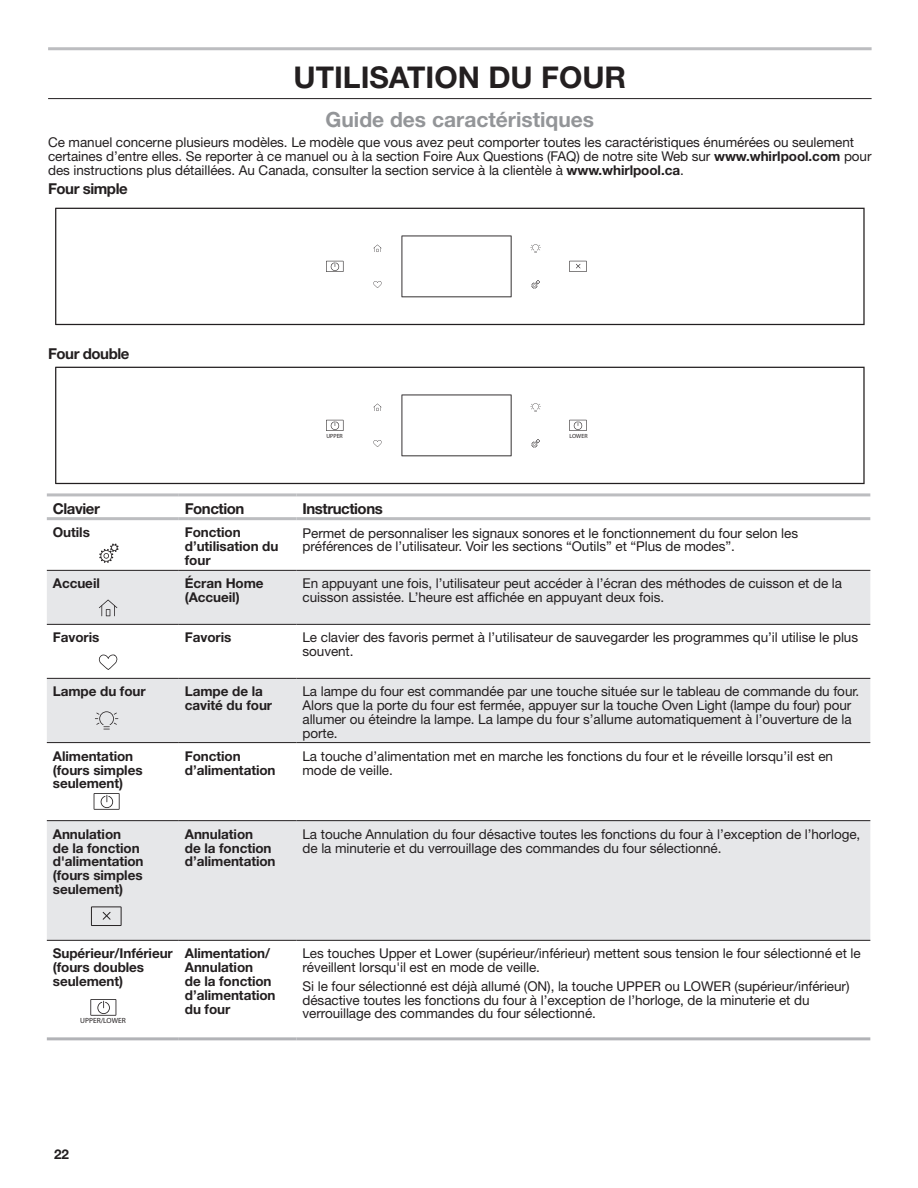
<style>
.page{position:relative;width:918px;height:1188px;background:#fff}
.page>*{position:absolute;margin:0;border:0;box-sizing:border-box;transform-origin:0 0}
.Heading_1{font:700 30px "Helvetica Neue";color:#231f20}
.Heading_2{font:700 21px "Helvetica Neue";color:#939598}
.Heading_3{font:700 15px "Helvetica Neue";letter-spacing:-.03em;color:#231f20}
.Body{font:13.5px/13.8px "Helvetica Neue";letter-spacing:-.005em;color:#231f20}
.Body_Bold{font:700 13.5px/13.8px "Helvetica Neue";letter-spacing:-.005em;color:#231f20}
.t1{font:7.5px "Myriad Pro";color:#231f20}
.t2{font:6px "Myriad Pro";color:#231f20}
.s1{font-weight:700}
</style>
<div class="page">
<hr style="left:48px;top:47px;width:824px;height:3px;background:#bcbdc0">
<hr style="left:48px;top:98px;width:824px;height:1px;background:#231f20">
<svg style="left:55px;top:208px;width:810px;height:117px"></svg>
<svg style="left:401px;top:235px;width:111px;height:62px"></svg>
<svg style="left:326px;top:261px;width:18px;height:11px"></svg>
<svg style="left:373px;top:245px;width:9px;height:7px"></svg>
<svg style="left:373px;top:281px;width:9px;height:7px"></svg>
<svg style="left:530px;top:244px;width:11px;height:9px"></svg>
<svg style="left:531px;top:280px;width:9px;height:9px"></svg>
<svg style="left:569px;top:261px;width:18px;height:11px"></svg>
<svg style="left:55px;top:367px;width:810px;height:117px"></svg>
<svg style="left:401px;top:394px;width:111px;height:62px"></svg>
<svg style="left:326px;top:420px;width:18px;height:11px"></svg>
<svg style="left:373px;top:404px;width:9px;height:7px"></svg>
<svg style="left:373px;top:440px;width:9px;height:7px"></svg>
<svg style="left:530px;top:403px;width:11px;height:9px"></svg>
<svg style="left:531px;top:439px;width:9px;height:9px"></svg>
<svg style="left:569px;top:420px;width:18px;height:11px"></svg>
<svg style="left:47px;top:571px;width:823px;height:369px;fill:#e6e7e9"></svg>
<hr style="left:47px;top:493px;width:132px;height:3px;background:#bcbdc0">
<hr style="left:179px;top:493px;width:118px;height:3px;background:#bcbdc0">
<hr style="left:297px;top:493px;width:573px;height:3px;background:#bcbdc0">
<hr style="left:47px;top:517px;width:132px;height:3px;background:#bcbdc0">
<hr style="left:179px;top:517px;width:118px;height:3px;background:#bcbdc0">
<hr style="left:297px;top:517px;width:573px;height:3px;background:#bcbdc0">
<hr style="left:47px;top:570px;width:132px;height:1px;background:#231f20">
<hr style="left:179px;top:570px;width:118px;height:1px;background:#231f20">
<hr style="left:297px;top:570px;width:573px;height:1px;background:#231f20">
<hr style="left:47px;top:624px;width:132px;height:1px;background:#231f20">
<hr style="left:179px;top:624px;width:118px;height:1px;background:#231f20">
<hr style="left:297px;top:624px;width:573px;height:1px;background:#231f20">
<hr style="left:47px;top:678px;width:132px;height:1px;background:#231f20">
<hr style="left:179px;top:678px;width:118px;height:1px;background:#231f20">
<hr style="left:297px;top:678px;width:573px;height:1px;background:#231f20">
<hr style="left:47px;top:742px;width:132px;height:1px;background:#231f20">
<hr style="left:179px;top:742px;width:118px;height:1px;background:#231f20">
<hr style="left:297px;top:742px;width:573px;height:1px;background:#231f20">
<hr style="left:47px;top:820px;width:132px;height:1px;background:#231f20">
<hr style="left:179px;top:820px;width:118px;height:1px;background:#231f20">
<hr style="left:297px;top:820px;width:573px;height:1px;background:#231f20">
<hr style="left:47px;top:940px;width:132px;height:1px;background:#231f20">
<hr style="left:179px;top:940px;width:118px;height:1px;background:#231f20">
<hr style="left:297px;top:940px;width:573px;height:1px;background:#231f20">
<hr style="left:47px;top:1037px;width:132px;height:3px;background:#b2b3b7">
<hr style="left:179px;top:1037px;width:118px;height:3px;background:#b2b3b7">
<hr style="left:297px;top:1037px;width:573px;height:3px;background:#b2b3b7">
<svg style="left:99px;top:543px;width:20px;height:20px"></svg>
<svg style="left:99px;top:600px;width:18px;height:16px"></svg>
<svg style="left:99px;top:654px;width:19px;height:16px"></svg>
<svg style="left:95px;top:711px;width:23px;height:19px"></svg>
<svg style="left:94px;top:793px;width:26px;height:17px"></svg>
<svg style="left:91px;top:906px;width:31px;height:20px"></svg>
<svg style="left:90px;top:999px;width:26px;height:17px"></svg>
<h1 class="Heading_1" style="left:293px;top:59px;width:334px">UTILISATION DU FOUR</h1>
<h2 class="Heading_2" style="left:326px;top:107px;width:270px">Guide des caractéristiques</h2>
<p class="Body" style="left:48px;top:135px;width:825px">Ce manuel concerne plusieurs modèles. Le modèle que vous avez peut comporter toutes les caractéristiques énumérées ou seulement certaines d’entre elles. Se reporter à ce manuel ou à la section Foire Aux Questions (FAQ) de notre site Web sur <span class="s1">www.whirlpool.com</span> pour des instructions plus détaillées. Au Canada, consulter la section service à la clientèle à <span class="s1">www.whirlpool.ca</span>.</p>
<h3 class="Heading_3" style="left:48px;top:180px;width:81px">Four simple</h3>
<h3 class="Heading_3" style="left:48px;top:345px;width:83px">Four double</h3>
<p class="t2" style="left:326px;top:432px;width:18px">UPPER</p>
<p class="t2" style="left:570px;top:432px;width:19px">LOWER</p>
<h3 class="Heading_3" style="left:53px;top:500px;width:49px">Clavier</h3>
<h3 class="Heading_3" style="left:185px;top:500px;width:61px">Fonction</h3>
<h3 class="Heading_3" style="left:303px;top:500px;width:82px">Instructions</h3>
<p class="Body_Bold" style="left:53px;top:525px;width:39px">Outils</p>
<p class="Body_Bold" style="left:185px;top:525px;width:95px">Fonction d’utilisation du four</p>
<p class="Body" style="left:303px;top:526px;width:497px">Permet de personnaliser les signaux sonores et le fonctionnement du four selon les préférences de l’utilisateur. Voir les sections “Outils” et “Plus de modes”.</p>
<p class="Body_Bold" style="left:53px;top:576px;width:49px">Accueil</p>
<p class="Body_Bold" style="left:185px;top:576px;width:80px">Écran Home (Accueil)</p>
<p class="Body" style="left:303px;top:577px;width:541px">En appuyant une fois, l’utilisateur peut accéder à l’écran des méthodes de cuisson et de la cuisson assistée. L’heure est affichée en appuyant deux fois.</p>
<p class="Body_Bold" style="left:53px;top:630px;width:48px">Favoris</p>
<p class="Body_Bold" style="left:185px;top:630px;width:48px">Favoris</p>
<p class="Body" style="left:303px;top:631px;width:557px">Le clavier des favoris permet à l’utilisateur de sauvegarder les programmes qu’il utilise le plus souvent.</p>
<p class="Body_Bold" style="left:53px;top:684px;width:94px">Lampe du four</p>
<p class="Body_Bold" style="left:185px;top:684px;width:89px">Lampe de la cavité du four</p>
<p class="Body" style="left:303px;top:685px;width:558px">La lampe du four est commandée par une touche située sur le tableau de commande du four.<br>Alors que la porte du four est fermée, appuyer sur la touche Oven Light (lampe du four) pour allumer ou éteindre la lampe. La lampe du four s’allume automatiquement à l’ouverture de la porte.</p>
<p class="Body_Bold" style="left:53px;top:749px;width:91px">Alimentation (fours simples seulement)</p>
<p class="Body_Bold" style="left:185px;top:749px;width:92px">Fonction d’alimentation</p>
<p class="Body" style="left:303px;top:749px;width:532px">La touche d’alimentation met en marche les fonctions du four et le réveille lorsqu’il est en mode de veille.</p>
<p class="Body_Bold" style="left:53px;top:827px;width:92px">Annulation<br>de la fonction d'alimentation (fours simples seulement)</p>
<p class="Body_Bold" style="left:185px;top:827px;width:92px">Annulation<br>de la fonction d’alimentation</p>
<p class="Body" style="left:303px;top:827px;width:559px">La touche Annulation du four désactive toutes les fonctions du four à l’exception de l’horloge, de la minuterie et du verrouillage des commandes du four sélectionné.</p>
<p class="Body_Bold" style="left:53px;top:946px;width:122px">Supérieur/Inférieur (fours doubles seulement)</p>
<p class="Body_Bold" style="left:185px;top:946px;width:92px">Alimentation/<br>Annulation<br>de la fonction d’alimentation du four</p>
<p class="Body" style="left:303px;top:947px;width:560px">Les touches Upper et Lower (supérieur/inférieur) mettent sous tension le four sélectionné et le réveillent lorsqu'il est en mode de veille.</p>
<p class="Body" style="left:303px;top:979px;width:548px">Si le four sélectionné est déjà allumé (ON), la touche UPPER ou LOWER (supérieur/inférieur) désactive toutes les fonctions du four à l’exception de l’horloge, de la minuterie et du verrouillage des commandes du four sélectionné.</p>
<p class="t1" style="left:80px;top:1016px;width:47px">UPPER/LOWER</p>
<p class="Body_Bold" style="left:54px;top:1147px;width:16px">22</p>
</div>
